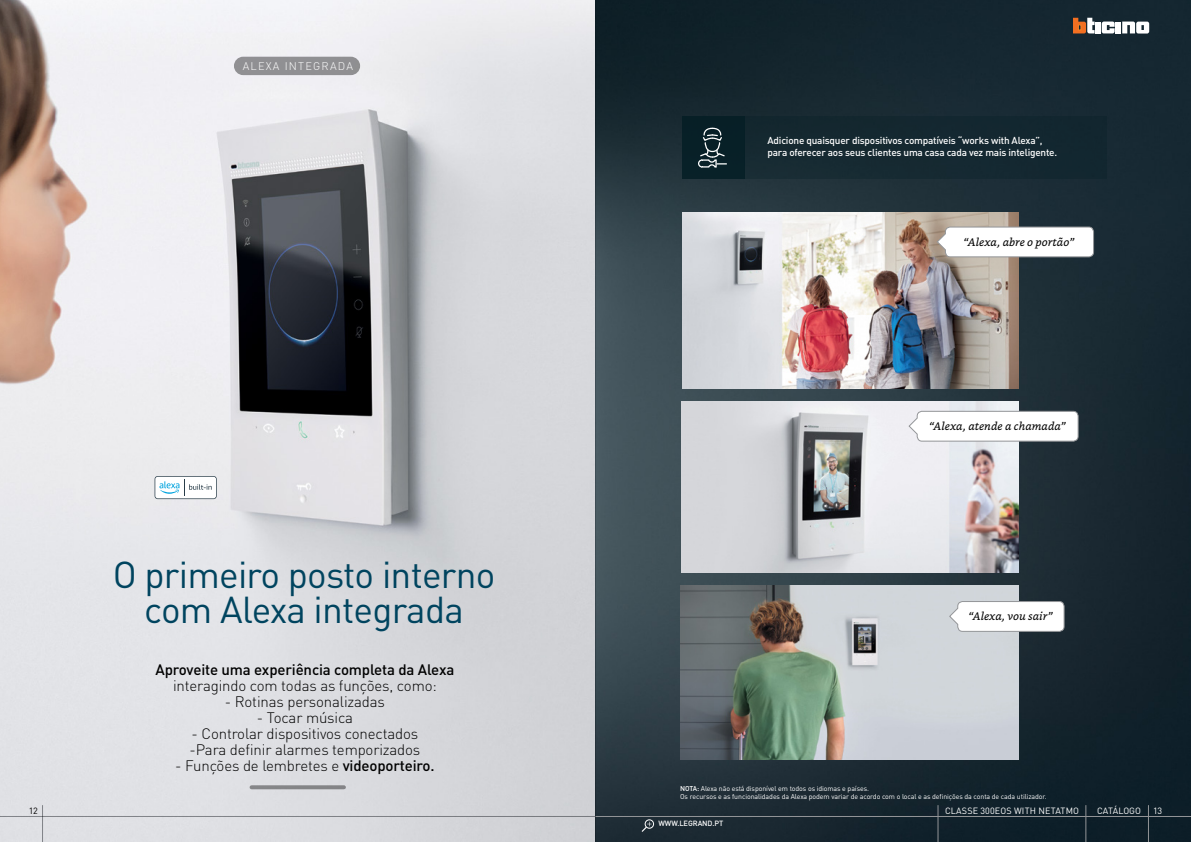
<style>
.page{position:relative;width:1191px;height:842px;background:#fff}
.page>*{position:absolute;margin:0;border:0;box-sizing:border-box;transform-origin:0 0}
.t1{font:37px/35px "DIN Pro";letter-spacing:-.02em;color:#00445f;text-align:center}
.t2{font:300 15px/16px "DIN Pro";letter-spacing:-.01em;color:#000}
.t3{font:500 15px "DIN Pro";letter-spacing:-.01em;color:#000}
.t4{font:italic 11px "Bookerly";color:#000}
.t5{font:300 11px "DIN Pro";letter-spacing:.11em;color:#fff}
.t6{font:500 10px/12px "DIN Pro";letter-spacing:-.02em;color:#fff}
.t7{font:9px "DIN Pro";letter-spacing:.02em;color:#fff}
.t8{font:9px "DIN Pro";color:#000}
.t9{font:500 7.5px "DIN Pro";letter-spacing:-.01em;color:#fff}
.t10{font:7px/8px "DIN Pro";letter-spacing:-.01em;color:#fff}
.s1{font-weight:500}
</style>
<div class="page">
<img style="left:0;top:0;width:1191px;height:842px">
<svg style="left:251px;top:785px;width:93px;height:4px"></svg>
<div style="left:234px;top:57px;width:126px;height:18px;background:#909093;border-radius:9px"></div>
<img style="left:681px;top:401px;width:337px;height:172px">
<img style="left:682px;top:213px;width:336px;height:175px">
<img style="left:680px;top:586px;width:338px;height:174px">
<svg style="left:936px;top:227px;width:158px;height:30px"></svg>
<svg style="left:949px;top:601px;width:115px;height:31px"></svg>
<div style="left:744px;top:116px;width:362px;height:62px;background:#142830"></div>
<div style="left:682px;top:116px;width:62px;height:62px;background:#041e25"></div>
<svg style="left:698px;top:127px;width:29px;height:41px"></svg>
<div style="left:1095px;top:22px;width:5px;height:11px;background:#fff"></div>
<div style="left:1115px;top:22px;width:6px;height:11px;background:#fff"></div>
<svg style="left:1073px;top:18px;width:21px;height:15px"></svg>
<svg style="left:1101px;top:21px;width:13px;height:12px"></svg>
<svg style="left:1122px;top:22px;width:27px;height:12px"></svg>
<svg style="left:908px;top:411px;width:170px;height:31px"></svg>
<hr style="left:1085px;top:816px;width:63px;height:1px;background:#939598">
<hr style="left:937px;top:805px;width:1px;height:37px;background:#939598">
<hr style="left:1085px;top:805px;width:1px;height:37px;background:#939598">
<hr style="left:1148px;top:805px;width:1px;height:37px;background:#939598">
<hr style="left:1148px;top:816px;width:43px;height:1px;background:#939598">
<hr style="left:595px;top:816px;width:490px;height:1px;background:#939598">
<div style="left:644px;top:819px;width:10px;height:10px;border:1px solid #fff;border-radius:50%"></div>
<svg style="left:641px;top:822px;width:10px;height:10px"></svg>
<svg style="left:155px;top:476px;width:62px;height:23px"></svg>
<p class="t5" style="left:243px;top:59px;width:112px">ALEXA INTEGRADA</p>
<p class="t8" style="left:29px;top:804px;width:11px">12</p>
<h1 class="t1" style="left:113px;top:554px;width:384px">O primeiro posto interno com Alexa integrada</h1>
<p class="t3" style="left:155px;top:659px;width:300px">Aproveite uma experiência completa da Alexa</p>
<p class="t2" style="left:173px;top:677px;width:265px">interagindo com todas as funções, como:</p>
<p class="t2" style="left:225px;top:693px;width:162px">- Rotinas personalizadas</p>
<p class="t2" style="left:257px;top:709px;width:98px">- Tocar música</p>
<p class="t2" style="left:189px;top:725px;width:232px">- Controlar dispositivos conectados -Para definir alarmes temporizados</p>
<p class="t2" style="left:175px;top:757px;width:261px">- Funções de lembretes e <span class="s1">videoporteiro.</span></p>
<p class="t6" style="left:767px;top:134px;width:291px">Adicione quaisquer dispositivos compatíveis “works with Alexa”, para oferecer aos seus clientes uma casa cada vez mais inteligente.</p>
<p class="t4" style="left:963px;top:235px;width:113px">“Alexa, abre o portão”</p>
<p class="t4" style="left:929px;top:420px;width:139px">“Alexa, atende a chamada”</p>
<p class="t4" style="left:968px;top:610px;width:87px">“Alexa, vou sair”</p>
<p class="t10" style="left:680px;top:784px;width:368px"><span class="s1">NOTA:</span> Alexa não está disponível em todos os idiomas e países.<br>Os recursos e as funcionalidades da Alexa podem variar de acordo com o local e as definições da conta de cada utilizador.</p>
<p class="t9" style="left:658px;top:818px;width:66px">WWW.LEGRAND.PT</p>
<p class="t7" style="left:945px;top:804px;width:135px">CLASSE 300EOS WITH NETATMO</p>
<p class="t7" style="left:1097px;top:804px;width:45px">CATÁLOGO</p>
<p class="t7" style="left:1153px;top:804px;width:11px">13</p>
</div>
